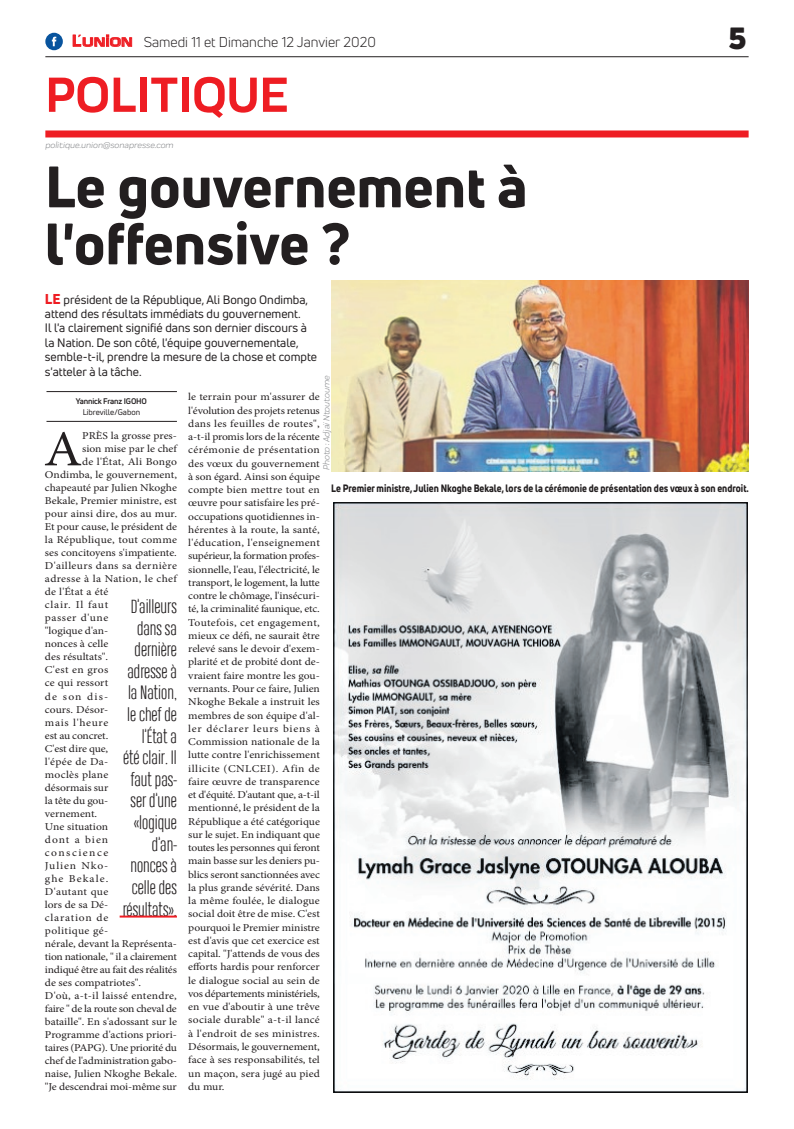
<style>
.page{position:relative;width:794px;height:1129px;background:#fff}
.page>*{position:absolute;margin:0;border:0;box-sizing:border-box;transform-origin:0 0}
.t1{font:800 57px/57px "Uni Neue";color:#231f20}
.t2{font:700 51px "Praktika";color:#ee1d23}
.t3{font:50.5px "Minion Pro";color:#231f20;scale:1.1 1}
.t4{font:900 30px "Uni Neue";color:#231f20}
.t5{font:300 18px/21.6px "Heading Compressed Pro";color:#231f20;text-align:right}
.t6{font:14px "Uni Neue";color:#231f20}
.t7{font:12px/14.4px "Uni Neue";color:#231f20}
.t8{font:10.5px/13.3px "Minion Pro";color:#231f20;text-align:justify;scale:1.1 1}
.t9{font:800 10.5px "Uni Neue";color:#231f20;scale:.87 1}
.t10{font:10.5px "Minion Pro";letter-spacing:.02em;color:#231f20;scale:1.1 1}
.t11{font:10.5px "Minion Pro";letter-spacing:-.02em;color:#231f20;scale:1.1 1}
.t12{font:10.5px "Minion Pro";letter-spacing:.03em;color:#231f20;scale:1.1 1}
.t13{font:10.5px "Minion Pro";letter-spacing:-.025em;color:#231f20;scale:1.1 1}
.t14{font:10.5px "Minion Pro";letter-spacing:.065em;color:#231f20;scale:1.1 1}
.t15{font:10.5px "Minion Pro";letter-spacing:.08em;color:#231f20;scale:1.1 1}
.t16{font:10.5px "Minion Pro";letter-spacing:.035em;color:#231f20;scale:1.1 1}
.t17{font:10.5px "Minion Pro";letter-spacing:.05em;color:#231f20;scale:1.1 1}
.t18{font:10.5px "Minion Pro";letter-spacing:.055em;color:#231f20;scale:1.1 1}
.t19{font:10.5px "Minion Pro";letter-spacing:.025em;color:#231f20;scale:1.1 1}
.t20{font:10.5px "Minion Pro";letter-spacing:.125em;color:#231f20;scale:1.1 1}
.t21{font:10.5px "Minion Pro";letter-spacing:.09em;color:#231f20;scale:1.1 1}
.t22{font:italic 9px "Praktika";color:#818386}
.t23{font:700 8px "Uni Neue";letter-spacing:-.02em;color:#231f20}
.t24{font:8px "Uni Neue";color:#231f20}
.s1{font-family:"Eurostile";font-weight:600;font-size:15px;color:#ee1d23}
.s2{font-family:"Eurostile";font-weight:600;font-size:11.4px;color:#ee1d23}
.s3{font-weight:800;font-size:14px;color:#ee1d23}
</style>
<div class="page">
<hr style="left:45px;top:56px;width:703px;height:1px;background:#231f20">
<div style="left:45px;top:130px;width:703px;height:7px;background:#ee1d23"></div>
<svg style="left:72px;top:34px;width:60px;height:13px"></svg>
<div style="left:45px;top:33px;width:18px;height:17px;background:#08549e;border-radius:50%"></div>
<svg style="left:52px;top:37px;width:4px;height:9px"></svg>
<hr style="left:120px;top:915px;width:57px;height:2px;background:#ee1d23">
<hr style="left:46px;top:421px;width:131px;height:1px;background:#231f20">
<hr style="left:46px;top:391px;width:131px;height:1px;background:#231f20">
<img style="left:333px;top:502px;width:414px;height:589px">
<img style="left:331px;top:281px;width:417px;height:190px">
<h3 class="t6" style="left:72px;top:33px;width:305px"><span class="s1">L</span><span class="s2">UNION</span> Samedi 11 et Dimanche 12 Janvier 2020</h3>
<h2 class="t2" style="left:45px;top:54px;width:245px">POLITIQUE</h2>
<p class="t22" style="left:45px;top:139px;width:130px">politique.union@sonapresse.com</p>
<h3 class="t4" style="left:728px;top:17px;width:19px">5</h3>
<h1 class="t1" style="left:45px;top:157px;width:484px">Le gouvernement à l'offensive ?</h1>
<p class="t7" style="left:45px;top:292px;width:274px"><span class="s3">LE</span> président de la République, Ali Bongo Ondimba, attend des résultats immédiats du gouvernement.<br>Il l'a clairement signifié dans son dernier discours à la Nation. De son côté, l'équipe gouvernementale, semble-t-il, prendre la mesure de la chose et compte s'atteler à la tâche.</p>
<p class="t22" style="left:320px;top:470px;width:97px;rotate:-90deg">Photo : Adjaï Ntoutoume</p>
<p class="t8" style="left:188px;top:390px;width:121px">le terrain pour m'assurer de l'évolution des projets retenus dans les feuilles de routes", a-t-il promis lors de la récente cérémonie de présentation des vœux du gouvernement à son égard. Ainsi son équipe compte bien mettre tout en œuvre pour satisfaire les pré&shy;occupations quotidiennes in&shy;hérentes à la route, la santé, l'éducation, l'enseignement supérieur, la formation profes&shy;sionnelle, l'eau, l'électricité, le transport, le logement, la lutte contre le chômage, l'insécuri&shy;té, la criminalité faunique, etc.<br>Toutefois, cet engagement, mieux ce défi, ne saurait être relevé sans le devoir d'exem&shy;plarité et de probité dont de&shy;vraient faire montre les gou&shy;vernants. Pour ce faire, Julien Nkoghe Bekale a instruit les membres de son équipe d'al&shy;ler déclarer leurs biens à Commission nationale de la lutte contre l'enrichissement illicite (CNLCEI). Afin de faire œuvre de transparence et d'équité. D'autant que, a-t-il mentionné, le président de la République a été catégorique sur le sujet. En indiquant que toutes les personnes qui feront main basse sur les deniers pu&shy;blics seront sanctionnées avec la plus grande sévérité. Dans la même foulée, le dialogue social doit être de mise. C'est pourquoi le Premier ministre est d'avis que cet exercice est capital. "J'attends de vous des efforts hardis pour renforcer le dialogue social au sein de vos départements ministériels, en vue d'aboutir à une trêve sociale durable" a-t-il lancé à l'endroit de ses ministres.<br>Désormais, le gouvernement, face à ses responsabilités, tel un maçon, sera jugé au pied du mur.</p>
<p class="t23" style="left:76px;top:396px;width:73px">Yannick Franz IGOHO</p>
<p class="t24" style="left:83px;top:407px;width:59px">Libreville/Gabon</p>
<h3 class="t3" style="left:44px;top:415px;width:36px">A</h3>
<p class="t8" style="left:82px;top:429px;width:88px">PRÈS la grosse pres-</p>
<p class="t8" style="left:82px;top:442px;width:88px">sion mise par le chef</p>
<p class="t10" style="left:82px;top:455px;width:88px">de l'État, Ali Bongo</p>
<p class="t8" style="left:45px;top:468px;width:121px">Ondimba, le gouvernement,</p>
<p class="t8" style="left:45px;top:481px;width:121px">chapeauté par Julien Nkoghe</p>
<p class="t8" style="left:45px;top:494px;width:121px">Bekale, Premier ministre, est</p>
<p class="t8" style="left:45px;top:507px;width:121px">pour ainsi dire, dos au mur.</p>
<p class="t8" style="left:45px;top:520px;width:122px">Et pour cause, le président de</p>
<p class="t10" style="left:45px;top:533px;width:121px">la République, tout comme</p>
<p class="t8" style="left:45px;top:546px;width:121px">ses concitoyens s'impatiente.</p>
<p class="t12" style="left:45px;top:559px;width:121px">D'ailleurs dans sa dernière</p>
<p class="t12" style="left:45px;top:572px;width:121px">adresse à la Nation, le chef</p>
<p class="t8" style="left:45px;top:585px;width:59px">de l'État a été</p>
<p class="t14" style="left:45px;top:598px;width:59px">clair. Il faut</p>
<p class="t17" style="left:45px;top:611px;width:59px">passer d'une</p>
<p class="t8" style="left:45px;top:624px;width:59px">"logique d'an-</p>
<p class="t8" style="left:45px;top:637px;width:59px">nonces à celle</p>
<p class="t8" style="left:45px;top:650px;width:59px">des résultats".</p>
<p class="t12" style="left:45px;top:663px;width:59px">C'est en gros</p>
<p class="t8" style="left:45px;top:676px;width:59px">ce qui ressort</p>
<p class="t8" style="left:45px;top:689px;width:59px">de son dis-</p>
<p class="t8" style="left:45px;top:702px;width:59px">cours. Désor-</p>
<p class="t18" style="left:45px;top:715px;width:59px">mais l'heure</p>
<p class="t8" style="left:45px;top:728px;width:59px">est au concret.</p>
<p class="t8" style="left:45px;top:741px;width:59px">C'est dire que,</p>
<p class="t8" style="left:45px;top:754px;width:59px">l'épée de Da-</p>
<p class="t10" style="left:45px;top:767px;width:59px">moclès plane</p>
<p class="t8" style="left:45px;top:780px;width:59px">désormais sur</p>
<p class="t11" style="left:45px;top:793px;width:59px">la tête du gou-</p>
<p class="t8" style="left:45px;top:806px;width:49px">vernement.</p>
<p class="t8" style="left:45px;top:819px;width:59px">Une situation</p>
<p class="t15" style="left:45px;top:832px;width:59px">dont a bien</p>
<p class="t20" style="left:45px;top:845px;width:59px">conscience</p>
<p class="t15" style="left:45px;top:858px;width:59px">Julien Nko-</p>
<p class="t21" style="left:45px;top:871px;width:59px">ghe Bekale.</p>
<p class="t19" style="left:45px;top:884px;width:59px">D'autant que</p>
<p class="t8" style="left:45px;top:897px;width:59px">lors de sa Dé-</p>
<p class="t14" style="left:45px;top:910px;width:59px">claration de</p>
<p class="t16" style="left:45px;top:923px;width:59px">politique gé-</p>
<p class="t8" style="left:45px;top:936px;width:121px">nérale, devant la Représenta-</p>
<p class="t11" style="left:45px;top:949px;width:121px">tion nationale, " il a clairement</p>
<p class="t11" style="left:45px;top:962px;width:121px">indiqué être au fait des réalités</p>
<p class="t8" style="left:45px;top:975px;width:89px">de ses compatriotes".</p>
<p class="t10" style="left:45px;top:988px;width:121px">D'où, a-t-il laissé entendre,</p>
<p class="t13" style="left:45px;top:1001px;width:121px">faire " de la route son cheval de</p>
<p class="t8" style="left:45px;top:1014px;width:121px">bataille". En s'adossant sur le</p>
<p class="t8" style="left:45px;top:1027px;width:121px">Programme d'actions priori-</p>
<p class="t13" style="left:45px;top:1040px;width:121px">taires (PAPG). Une priorité du</p>
<p class="t8" style="left:45px;top:1053px;width:121px">chef de l'administration gabo-</p>
<p class="t8" style="left:45px;top:1066px;width:121px">naise, Julien Nkoghe Bekale.</p>
<p class="t8" style="left:45px;top:1079px;width:121px">"Je descendrai moi-même sur</p>
<p class="t9" style="left:331px;top:481px;width:481px">Le Premier ministre, Julien Nkoghe Bekale, lors de la cérémonie de présentation des vœux à son endroit.</p>
<h3 class="t5" style="left:123px;top:597px;width:56px">D’ailleurs dans sa dernière adresse à la Nation, le chef de l’État a été clair. Il faut pas&shy;ser d’une «logique d’an&shy;nonces à celle des résultats».</h3>
</div>
